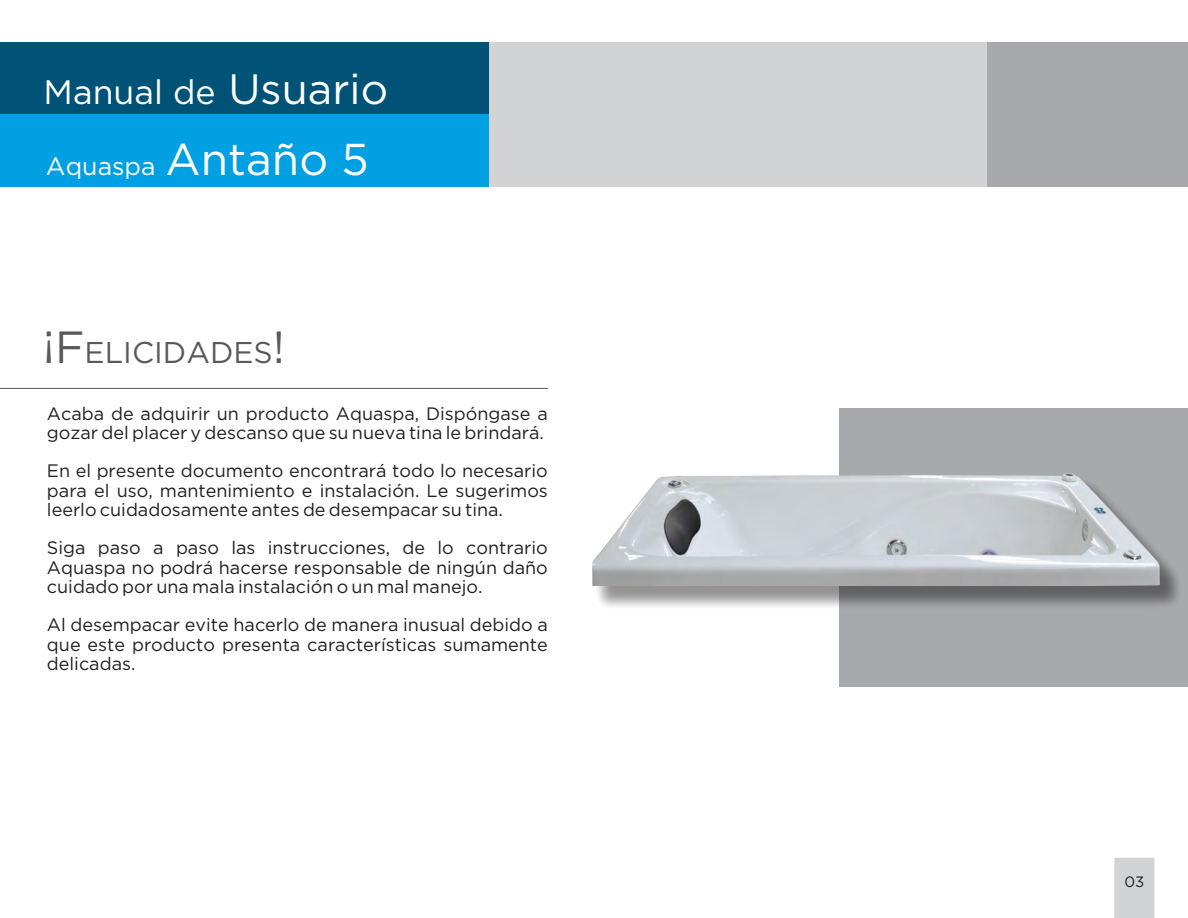
<style>
.page{position:relative;width:1188px;height:918px;background:#fff}
.page>*{position:absolute;margin:0;border:0;box-sizing:border-box;transform-origin:0 0}
.t1{font:33.9px "Gotham";color:#fff}
.t2{font:30px "Gotham";color:#58595b}
.t3{font:25.05px "Gotham";color:#fff}
.t4{font:18px/19.2px "Gotham";color:#231f20;text-align:justify}
.t5{font:15px "Gotham";color:#231f20}
.s1{font-size:42.45px}
.s2{font-size:44.55px}
.s3{font-size:45px}
</style>
<div class="page">
<div style="left:839px;top:408px;width:349px;height:278px;background:#a7a9ac"></div>
<div style="left:1px;top:43px;width:488px;height:72px;background:#005377"></div>
<div style="left:1px;top:115px;width:488px;height:72px;background:#00a0e2"></div>
<div style="left:489px;top:43px;width:507px;height:144px;background:#d1d3d4"></div>
<div style="left:987px;top:43px;width:201px;height:144px;background:#a7a9ac"></div>
<div style="left:1114px;top:858px;width:40px;height:60px;background:#d1d3d4"></div>
<hr style="left:0;top:388px;width:548px;height:1px;background:#58595b">
<div style="left:587px;top:472px;width:601px;height:145px;background:#231f20;opacity:.49"></div>
<img style="left:593px;top:473px;width:567px;height:112px">
<h1 class="t1" style="left:44px;top:79px;width:346px">Manual de <span class="s1">Usuario</span></h1>
<h3 class="t3" style="left:46px;top:156px;width:324px">Aquaspa <span class="s2">Antaño 5</span></h3>
<h2 class="t2" style="left:43px;top:341px;width:244px"><span class="s3">¡F</span>ELICIDADES<span class="s3">!</span></h2>
<p class="t4" style="left:47px;top:405px;width:502px">Acaba de adquirir un producto Aquaspa, Dispóngase a gozar del placer y descanso que su nueva tina le brindará.</p>
<p class="t4" style="left:47px;top:463px;width:502px">En el presente documento encontrará todo lo necesario para el uso, mantenimiento e instalación. Le sugerimos leerlo cuidadosamente antes de desempacar su tina.</p>
<p class="t4" style="left:47px;top:540px;width:502px">Siga paso a paso las instrucciones, de lo contrario Aquaspa no podrá hacerse responsable de ningún daño cuidado por una mala instalación o un mal manejo.</p>
<p class="t4" style="left:47px;top:617px;width:502px">Al desempacar evite hacerlo de manera inusual debido a que este producto presenta características sumamente delicadas.</p>
<p class="t5" style="left:1125px;top:876px;width:21px">03</p>
</div>
